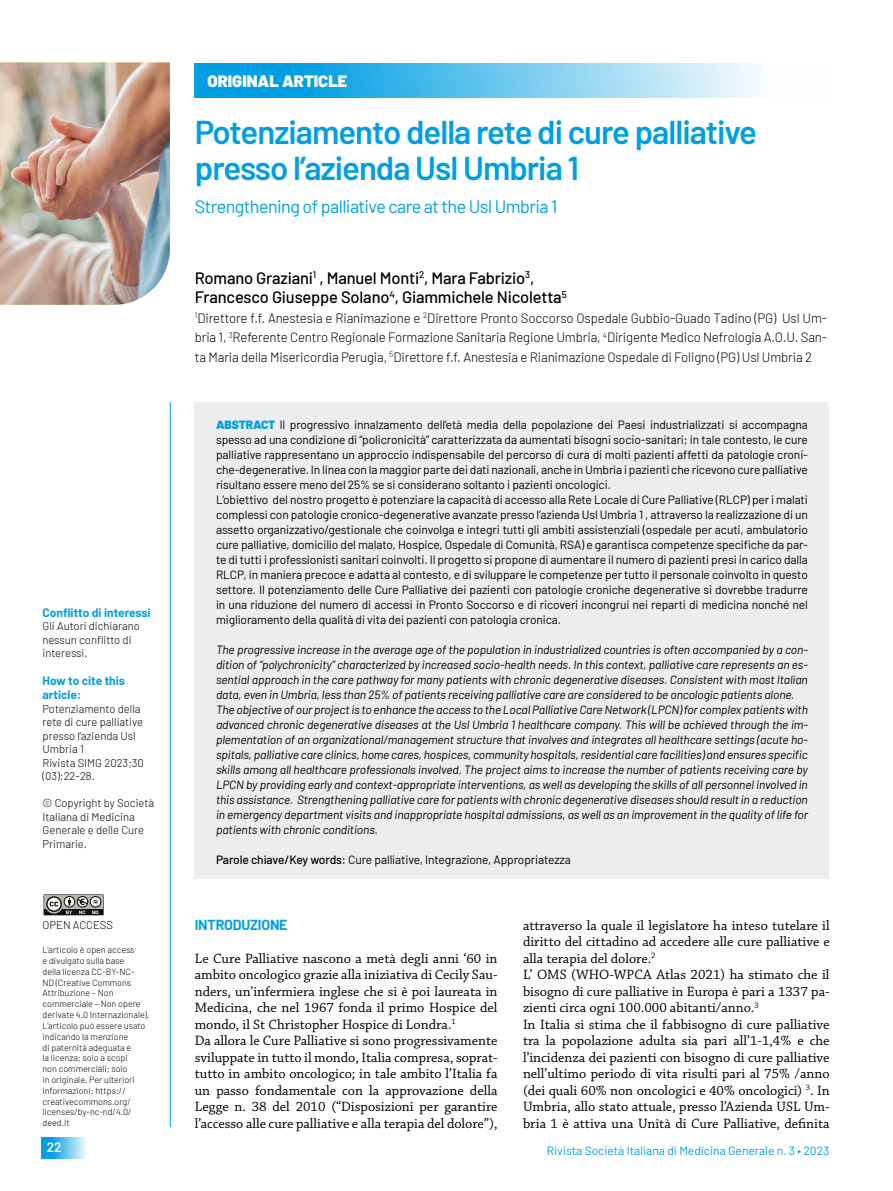
<style>
.page{position:relative;width:893px;height:1191px;background:#fff}
.page>*{position:absolute;margin:0;border:0;box-sizing:border-box;transform-origin:0 0}
.t1{font:600 33px/36.6px "Barlow";letter-spacing:-.03em;color:#009fe3}
.t2{font:18px "Barlow";letter-spacing:-.03em;color:#009fe3}
.t3{font:500 16.5px/19.5px "Barlow";letter-spacing:-.01em;color:#000}
.t4{font:900 16.5px "Barlow";color:#fff}
.t5{font:14.25px/16.5px "Chaparral Pro";color:#000}
.t6{font:700 14.25px "Barlow";letter-spacing:-.015em;color:#009fe3}
.t7{font:300 13.5px/19.5px "Barlow";letter-spacing:-.01em;color:#000;text-align:justify}
.t8{font:600 13.5px "Barlow";color:#fff}
.t9{font:12px/15px "Barlow";letter-spacing:-.01em;color:#000}
.t10{font:italic 12px/15px "Barlow";letter-spacing:-.01em;color:#000}
.t11{font:12px "Barlow";color:#009fe3}
.t12{font:700 12px/14.4px "Barlow";color:#009fe3}
.t13{font:300 11.25px/13.5px "Barlow";color:#000}
.t14{font:300 9px/10.8px "Barlow";color:#000}
.s1{font-weight:900;color:#009fe3}
.s2{font-weight:500}
</style>
<div class="page">
<svg style="left:42px;top:1137px;width:44px;height:21px"></svg>
<hr style="left:170px;top:402px;width:1px;height:725px;background:#009fe3">
<div style="left:195px;top:64px;width:637px;height:34px;background:linear-gradient(to right,#0091df,#fff)"></div>
<div style="left:195px;top:402px;width:634px;height:476px;background:#ededed"></div>
<img style="left:0;top:62px;width:170px;height:243px">
<svg style="left:44px;top:894px;width:60px;height:22px"></svg>
<h3 class="t4" style="left:207px;top:71px;width:141px">ORIGINAL ARTICLE</h3>
<h1 class="t1" style="left:195px;top:112px;width:564px">Potenziamento della rete di cure palliative presso l’azienda Usl Umbria 1</h1>
<h2 class="t2" style="left:195px;top:195px;width:364px">Strengthening of palliative care at the Usl Umbria 1</h2>
<p class="t12" style="left:43px;top:604px;width:110px">Conflitto di interessi</p>
<p class="t13" style="left:43px;top:619px;width:99px">Gli Autori dichiarano nessun conflitto di interessi.</p>
<p class="t12" style="left:43px;top:673px;width:84px">How to cite this article:</p>
<p class="t13" style="left:43px;top:701px;width:103px">Potenziamento della rete di cure palliative presso l’azienda Usl<br>Umbria 1<br>Rivista SIMG 2023;30 (03):22-28.</p>
<p class="t13" style="left:43px;top:796px;width:113px">© Copyright by Società<br>Italiana di Medicina<br>Generale e delle Cure<br>Primarie.</p>
<p class="t13" style="left:43px;top:917px;width:72px">OPEN ACCESS</p>
<p class="t14" style="left:43px;top:944px;width:108px">L’articolo è open access<br>e divulgato sulla base<br>della licenza CC-BY-NC-<br>ND (Creative Commons<br>Attribuzione – Non commerciale – Non opere derivate 4.0 Internazionale).<br>L’articolo può essere usato indicando la menzione<br>di paternità adeguata e<br>la licenza; solo a scopi<br>non commerciali; solo<br>in originale. Per ulteriori informazioni: https:// creativecommons.org/ licenses/by-nc-nd/4.0/ deed.it</p>
<h3 class="t3" style="left:195px;top:267px;width:373px">Romano Graziani<sup>1</sup> , Manuel Monti<sup>2</sup>, Mara Fabrizio<sup>3</sup>,<br>Francesco Giuseppe Solano<sup>4</sup>, Giammichele Nicoletta<sup>5</sup></h3>
<p class="t7" style="left:195px;top:308px;width:634px"><sup>1</sup>Direttore f.f. Anestesia e Rianimazione e <sup>2</sup>Direttore Pronto Soccorso Ospedale Gubbio-Guado Tadino (PG) Usl Um&shy;bria 1, <sup>3</sup>Referente Centro Regionale Formazione Sanitaria Regione Umbria, <sup>4</sup>Dirigente Medico Nefrologia A.O.U. San&shy;ta Maria della Misericordia Perugia, <sup>5</sup>Direttore f.f. Anestesia e Rianimazione Ospedale di Foligno (PG) Usl Umbria 2</p>
<p class="t9" style="left:216px;top:416px;width:593px"><span class="s1">ABSTRACT</span> ll progressivo innalzamento dell’età media della popolazione dei Paesi industrializzati si accompagna spesso ad una condizione di “policronicità” caratterizzata da aumentati bisogni socio-sanitari; in tale contesto, le cure palliative rappresentano un approccio indispensabile del percorso di cura di molti pazienti affetti da patologie croni&shy;che-degenerative. In linea con la maggior parte dei dati nazionali, anche in Umbria i pazienti che ricevono cure palliative risultano essere meno del 25% se si considerano soltanto i pazienti oncologici.<br>L’obiettivo del nostro progetto è potenziare la capacità di accesso alla Rete Locale di Cure Palliative (RLCP) per i malati complessi con patologie cronico-degenerative avanzate presso l’azienda Usl Umbria 1 , attraverso la realizzazione di un assetto organizzativo/gestionale che coinvolga e integri tutti gli ambiti assistenziali (ospedale per acuti, ambulatorio cure palliative, domicilio del malato, Hospice, Ospedale di Comunità, RSA) e garantisca competenze specifiche da par&shy;te di tutti i professionisti sanitari coinvolti. Il progetto si propone di aumentare il numero di pazienti presi in carico dalla RLCP, in maniera precoce e adatta al contesto, e di sviluppare le competenze per tutto il personale coinvolto in questo settore. Il potenziamento delle Cure Palliative dei pazienti con patologie croniche degenerative si dovrebbe tradurre in una riduzione del numero di accessi in Pronto Soccorso e di ricoveri incongrui nei reparti di medicina nonché nel miglioramento della qualità di vita dei pazienti con patologia cronica.</p>
<p class="t10" style="left:216px;top:641px;width:593px">The progressive increase in the average age of the population in industrialized countries is often accompanied by a con&shy;dition of “polychronicity” characterized by increased socio-health needs. In this context, palliative care represents an es&shy;sential approach in the care pathway for many patients with chronic degenerative diseases. Consistent with most Italian data, even in Umbria, less than 25% of patients receiving palliative care are considered to be oncologic patients alone.<br>The objective of our project is to enhance the access to the Local Palliative Care Network (LPCN) for complex patients with advanced chronic degenerative diseases at the Usl Umbria 1 healthcare company. This will be achieved through the im&shy;plementation of an organizational/management structure that involves and integrates all healthcare settings (acute ho&shy;spitals, palliative care clinics, home cares, hospices, community hospitals, residential care facilities) and ensures specific skills among all healthcare professionals involved. The project aims to increase the number of patients receiving care by LPCN by providing early and context-appropriate interventions, as well as developing the skills of all personnel involved in this assistance. Strengthening palliative care for patients with chronic degenerative diseases should result in a reduction in emergency department visits and inappropriate hospital admissions, as well as an improvement in the quality of life for patients with chronic conditions.</p>
<p class="t9" style="left:216px;top:851px;width:356px"><span class="s2">Parole chiave/Key words:</span> Cure palliative, Integrazione, Appropriatezza</p>
<p class="t6" style="left:195px;top:915px;width:94px">INTRODUZIONE</p>
<p class="t5" style="left:195px;top:950px;width:304px">Le Cure Palliative nascono a metà degli anni ‘60 in ambito oncologico grazie alla iniziativa di Cecily Sau&shy;nders, un’infermiera inglese che si è poi laureata in Medicina, che nel 1967 fonda il primo Hospice del mondo, il St Christopher Hospice di Londra.<sup>1<br></sup>Da allora le Cure Palliative si sono progressivamente sviluppate in tutto il mondo, Italia compresa, soprat&shy;tutto in ambito oncologico; in tale ambito l’Italia fa un passo fondamentale con la approvazione della Legge n. 38 del 2010 (“Disposizioni per garantire l’accesso alle cure palliative e alla terapia del dolore”),</p>
<p class="t5" style="left:523px;top:917px;width:308px">attraverso la quale il legislatore ha inteso tutelare il diritto del cittadino ad accedere alle cure palliative e alla terapia del dolore.<sup>2<br></sup>L’ OMS (WHO-WPCA Atlas 2021) ha stimato che il bisogno di cure palliative in Europa è pari a 1337 pa&shy;zienti circa ogni 100.000 abitanti/anno.<sup>3<br></sup>In Italia si stima che il fabbisogno di cure palliative tra la popolazione adulta sia pari all’1-1,4% e che l’incidenza dei pazienti con bisogno di cure palliative nell’ultimo periodo di vita risulti pari al 75% /anno (dei quali 60% non oncologici e 40% oncologici) <sup>3</sup>. In Umbria, allo stato attuale, presso l’Azienda USL Um&shy;bria 1 è attiva una Unità di Cure Palliative, definita</p>
<p class="t8" style="left:47px;top:1138px;width:16px">22</p>
<p class="t11" style="left:547px;top:1143px;width:284px">Rivista Società Italiana di Medicina Generale n. 3 • 2023</p>
</div>
